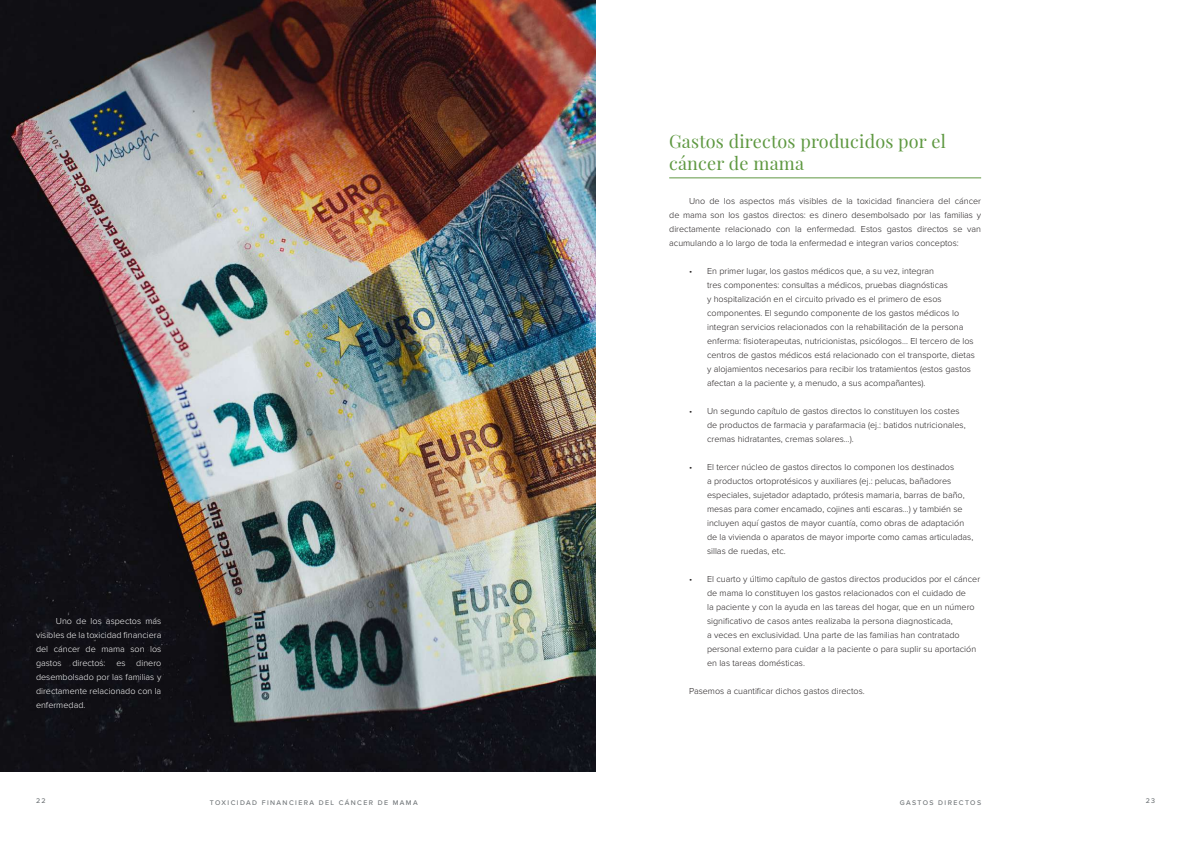
<style>
.page{position:relative;width:1191px;height:842px;background:#fff}
.page>*{position:absolute;margin:0;border:0;box-sizing:border-box;transform-origin:0 0}
.t1{font:18px/21.6px "Playfair Display";letter-spacing:.01em;color:#5e9841}
.t2{font:300 9px/14px "Proxima Nova";color:#231f20}
.t3{font:300 9px/14px "Proxima Nova";color:#fff;text-align:justify}
.t4{font:500 7px "Proxima Nova";letter-spacing:.2em;color:#717679}
</style>
<div class="page">
<img style="left:0;top:0;width:595px;height:772px">
<hr style="left:669px;top:178px;width:312px;height:1px;background:#5e9841">
<p class="t3" style="left:36px;top:614px;width:127px;text-indent:20px">Uno de los aspectos más visibles de la toxicidad financiera del cáncer de mama son los gastos directos: es dinero desembolsado por las familias y directamente relacionado con la enfermedad.</p>
<h1 class="t1" style="left:669px;top:129px;width:278px">Gastos directos producidos por el cáncer de mama</h1>
<p class="t2" style="left:669px;top:194px;width:313px;text-align:justify;text-indent:20px">Uno de los aspectos más visibles de la toxicidad financiera del cáncer de mama son los gastos directos: es dinero desembolsado por las familias y directamente relacionado con la enfermedad. Estos gastos directos se van acumulando a lo largo de toda la enfermedad e integran varios conceptos:</p>
<p class="t2" style="left:707px;top:264px;width:269px;text-indent:-18px">• En primer lugar, los gastos médicos que, a su vez, integran<br>tres componentes: consultas a médicos, pruebas diagnósticas<br>y hospitalización en el circuito privado es el primero de esos componentes. El segundo componente de los gastos médicos lo integran servicios relacionados con la rehabilitación de la persona enferma: fisioterapeutas, nutricionistas, psicólogos… El tercero de los centros de gastos médicos está relacionado con el transporte, dietas y alojamientos necesarios para recibir los tratamientos (estos gastos afectan a la paciente y, a menudo, a sus acompañantes).</p>
<p class="t2" style="left:707px;top:404px;width:260px;text-indent:-18px">• Un segundo capítulo de gastos directos lo constituyen los costes de productos de farmacia y parafarmacia (ej.: batidos nutricionales, cremas hidratantes, cremas solares…).</p>
<p class="t2" style="left:707px;top:460px;width:268px;text-indent:-18px">• El tercer núcleo de gastos directos lo componen los destinados<br>a productos ortoprotésicos y auxiliares (ej.: pelucas, bañadores especiales, sujetador adaptado, prótesis mamaria, barras de baño, mesas para comer encamado, cojines anti escaras…) y también se incluyen aquí gastos de mayor cuantía, como obras de adaptación de la vivienda o aparatos de mayor importe como camas articuladas, sillas de ruedas, etc.</p>
<p class="t2" style="left:707px;top:572px;width:275px;text-indent:-18px">• El cuarto y último capítulo de gastos directos producidos por el cáncer de mama lo constituyen los gastos relacionados con el cuidado de<br>la paciente y con la ayuda en las tareas del hogar, que en un número significativo de casos antes realizaba la persona diagnosticada,<br>a veces en exclusividad. Una parte de las familias han contratado personal externo para cuidar a la paciente o para suplir su aportación en las tareas domésticas.</p>
<p class="t2" style="left:689px;top:684px;width:177px">Pasemos a cuantificar dichos gastos directos.</p>
<p class="t4" style="left:36px;top:795px;width:11px">22</p>
<p class="t4" style="left:210px;top:797px;width:209px">TOXICIDAD FINANCIERA DEL CÁNCER DE MAMA</p>
<p class="t4" style="left:899px;top:797px;width:45px">GASTOS DIREC</p>
<p class="t4" style="left:965px;top:797px;width:18px">TOS</p>
<p class="t4" style="left:1145px;top:795px;width:11px">23</p>
</div>
